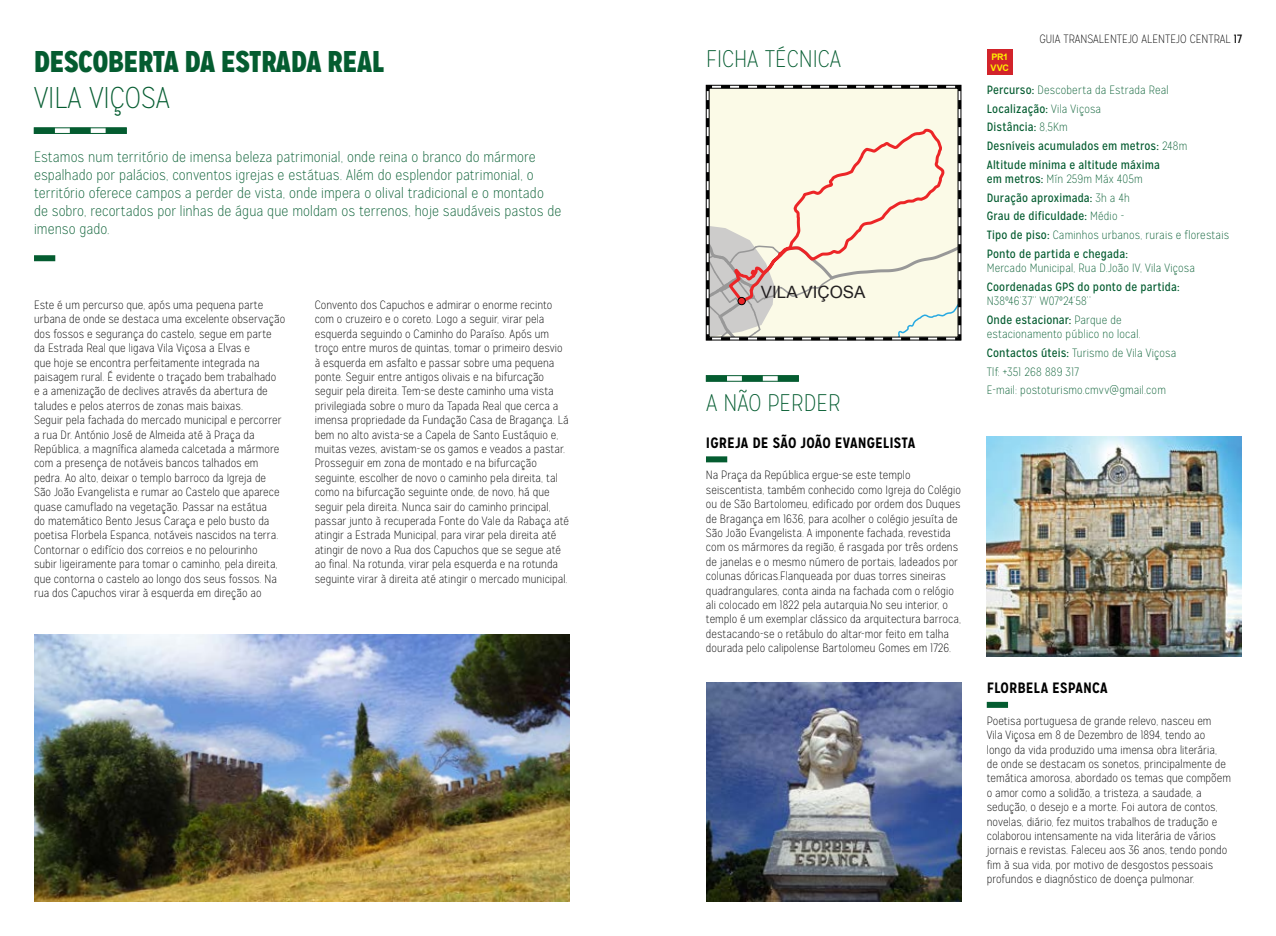
<style>
.page{position:relative;width:1276px;height:936px;background:#fff}
.page>*{position:absolute;margin:0;border:0;box-sizing:border-box;transform-origin:0 0}
.t1{font:900 30px "Mission Gothic";color:#045c30}
.t2{font:100 30px "Mission Gothic";color:#045c30}
.t3{font:100 24px "Mission Gothic";color:#045c30}
.t4{font:16.95px "Arial";color:#221f20}
.t5{font:100 15px/18px "Mission Gothic";letter-spacing:.005em;color:#045c30}
.t6{font:700 15px "Mission Gothic";color:#000}
.t7{font:100 12px/14.4px "Mission Gothic";letter-spacing:.005em;color:#000}
.t8{font:12px/18.6px "Mission Gothic";letter-spacing:.01em;color:#045c30}
.t9{font:100 12px/18.6px "Mission Gothic";letter-spacing:.015em;color:#045c30}
.t10{font:700 9px/10.8px "Arial";letter-spacing:-.045em;color:#fff200}
.s1{font-weight:400}
.s2{font-weight:100}
</style>
<div class="page">
<svg style="left:708px;top:377px;width:88px;height:2px"></svg>
<div style="left:706px;top:375px;width:92px;height:6px;border:1px solid #045c30"></div>
<img style="left:706px;top:682px;width:255px;height:219px">
<img style="left:986px;top:436px;width:256px;height:220px">
<svg style="left:36px;top:130px;width:88px;height:2px"></svg>
<div style="left:34px;top:128px;width:92px;height:6px;border:1px solid #045c30"></div>
<div style="left:34px;top:255px;width:21px;height:6px;background:#045c30"></div>
<img style="left:34px;top:635px;width:536px;height:266px">
<div style="left:706px;top:456px;width:21px;height:6px;background:#045c30"></div>
<div style="left:986px;top:701px;width:22px;height:6px;background:#045c30"></div>
<div style="left:986px;top:49px;width:26px;height:26px;background:#d2232a"></div>
<svg style="left:705px;top:84px;width:257px;height:257px;background:#eee7d8"></svg>
<div style="left:706px;top:85px;width:255px;height:255px;border:1px solid #000"></div>
<h1 class="t1" style="left:34px;top:42px;width:351px">DESCOBERTA DA ESTRADA REAL</h1>
<h1 class="t2" style="left:34px;top:80px;width:137px">VILA VIÇOSA</h1>
<p class="t5" style="left:34px;top:148px;width:529px">Estamos num território de imensa beleza patrimonial, onde reina o branco do mármore espalhado por palácios, conventos igrejas e estátuas. Além do esplendor patrimonial, o território oferece campos a perder de vista, onde impera o olival tradicional e o montado de sobro, recortados por linhas de água que moldam os terrenos, hoje saudáveis pastos de imenso gado.</p>
<p class="t7" style="left:34px;top:298px;width:253px">Este é um percurso que, após uma pequena parte urbana de onde se destaca uma excelente observação dos fossos e segurança do castelo, segue em parte da Estrada Real que ligava Vila Viçosa a Elvas e<br>que hoje se encontra perfeitamente integrada na paisagem rural. É evidente o traçado bem trabalhado<br>e a amenização de declives através da abertura de taludes e pelos aterros de zonas mais baixas.<br>Seguir pela fachada do mercado municipal e percorrer a rua Dr. António José de Almeida até à Praça da República, a magnífica alameda calcetada a mármore com a presença de notáveis bancos talhados em pedra. Ao alto, deixar o templo barroco da Igreja de São João Evangelista e rumar ao Castelo que aparece quase camuflado na vegetação. Passar na estátua<br>do matemático Bento Jesus Caraça e pelo busto da poetisa Florbela Espanca, notáveis nascidos na terra.<br>Contornar o edifício dos correios e no pelourinho<br>subir ligeiramente para tomar o caminho, pela direita, que contorna o castelo ao longo dos seus fossos. Na rua dos Capuchos virar à esquerda em direção ao</p>
<p class="t7" style="left:315px;top:298px;width:256px">Convento dos Capuchos e admirar o enorme recinto com o cruzeiro e o coreto. Logo a seguir, virar pela esquerda seguindo o Caminho do Paraíso. Após um troço entre muros de quintas, tomar o primeiro desvio à esquerda em asfalto e passar sobre uma pequena ponte. Seguir entre antigos olivais e na bifurcação seguir pela direita. Tem-se deste caminho uma vista privilegiada sobre o muro da Tapada Real que cerca a imensa propriedade da Fundação Casa de Bragança. Lá bem no alto avista-se a Capela de Santo Eustáquio e, muitas vezes, avistam-se os gamos e veados a pastar.<br>Prosseguir em zona de montado e na bifurcação seguinte, escolher de novo o caminho pela direita, tal como na bifurcação seguinte onde, de novo, há que seguir pela direita. Nunca sair do caminho principal, passar junto à recuperada Fonte do Vale da Rabaça até atingir a Estrada Municipal, para virar pela direita até atingir de novo a Rua dos Capuchos que se segue até ao final. Na rotunda, virar pela esquerda e na rotunda seguinte virar à direita até atingir o mercado municipal.</p>
<h2 class="t3" style="left:706px;top:45px;width:137px">FICHA TÉCNICA</h2>
<h3 class="t4" style="left:761px;top:281px;width:106px">VILA VIÇOSA</h3>
<h2 class="t3" style="left:706px;top:389px;width:136px">A NÃO PERDER</h2>
<p class="t6" style="left:706px;top:433px;width:211px">IGREJA DE SÃO JOÃO EVANGELISTA</p>
<p class="t7" style="left:706px;top:468px;width:257px">Na Praça da República ergue-se este templo seiscentista, também conhecido como Igreja do Colégio ou de São Bartolomeu, edificado por ordem dos Duques de Bragança em 1636, para acolher o colégio jesuíta de São João Evangelista. A imponente fachada, revestida com os mármores da região, é rasgada por três ordens de janelas e o mesmo número de portais, ladeados por colunas dóricas.Flanqueada por duas torres sineiras quadrangulares, conta ainda na fachada com o relógio ali colocado em 1822 pela autarquia.No seu interior, o templo é um exemplar clássico da arquitectura barroca, destacando-se o retábulo do altar-mor feito em talha dourada pelo calipolense Bartolomeu Gomes em 1726.</p>
<p class="t10" style="left:990px;top:52px;width:20px">PR1<br>VVC</p>
<p class="t7" style="left:1039px;top:32px;width:204px">GUIA TRANSALENTEJO ALENTEJO CENTRAL <span class="s1">17</span></p>
<p class="t8" style="left:986px;top:81px;width:202px">Percurso: <span class="s2">Descoberta da Estrada Real<br></span>Localização: <span class="s2">Vila Viçosa<br></span>Distância: <span class="s2">8,5Km<br></span>Desníveis acumulados em metros: <span class="s2">248m<br></span>Altitude mínima e altitude máxima</p>
<p class="t8" style="left:986px;top:170px;width:244px">em metros: <span class="s2">Mín 259m Máx 405m<br></span>Duração aproximada: <span class="s2">3h a 4h<br></span>Grau de dificuldade: <span class="s2">Médio -<br></span>Tipo de piso: <span class="s2">Caminhos urbanos, rurais e florestais<br></span>Ponto de partida e chegada:</p>
<p class="t9" style="left:986px;top:259px;width:210px">Mercado Municipal, Rua D.João IV, Vila Viçosa</p>
<p class="t8" style="left:986px;top:277px;width:194px">Coordenadas GPS do ponto de partida:</p>
<p class="t9" style="left:986px;top:292px;width:136px">N38º46’37’’ W07º24’58’’<br><span class="s1">Onde estacionar:</span> Parque de</p>
<p class="t9" style="left:986px;top:325px;width:191px">estacionamento público no local.<br><span class="s1">Contactos úteis:</span> Turismo de Vila Viçosa Tlf: +351 268 889 317<br>E-mail: postoturismo.cmvv@gmail.com</p>
<p class="t6" style="left:986px;top:678px;width:122px">FLORBELA ESPANCA</p>
<p class="t7" style="left:986px;top:713px;width:246px">Poetisa portuguesa de grande relevo, nasceu em<br>Vila Viçosa em 8 de Dezembro de 1894, tendo ao longo da vida produzido uma imensa obra literária,<br>de onde se destacam os sonetos, principalmente de temática amorosa, abordado os temas que compõem o amor como a solidão, a tristeza, a saudade, a sedução, o desejo e a morte. Foi autora de contos, novelas, diário, fez muitos trabalhos de tradução e colaborou intensamente na vida literária de vários jornais e revistas. Faleceu aos 36 anos, tendo pondo fim à sua vida, por motivo de desgostos pessoais profundos e diagnóstico de doença pulmonar.</p>
</div>
